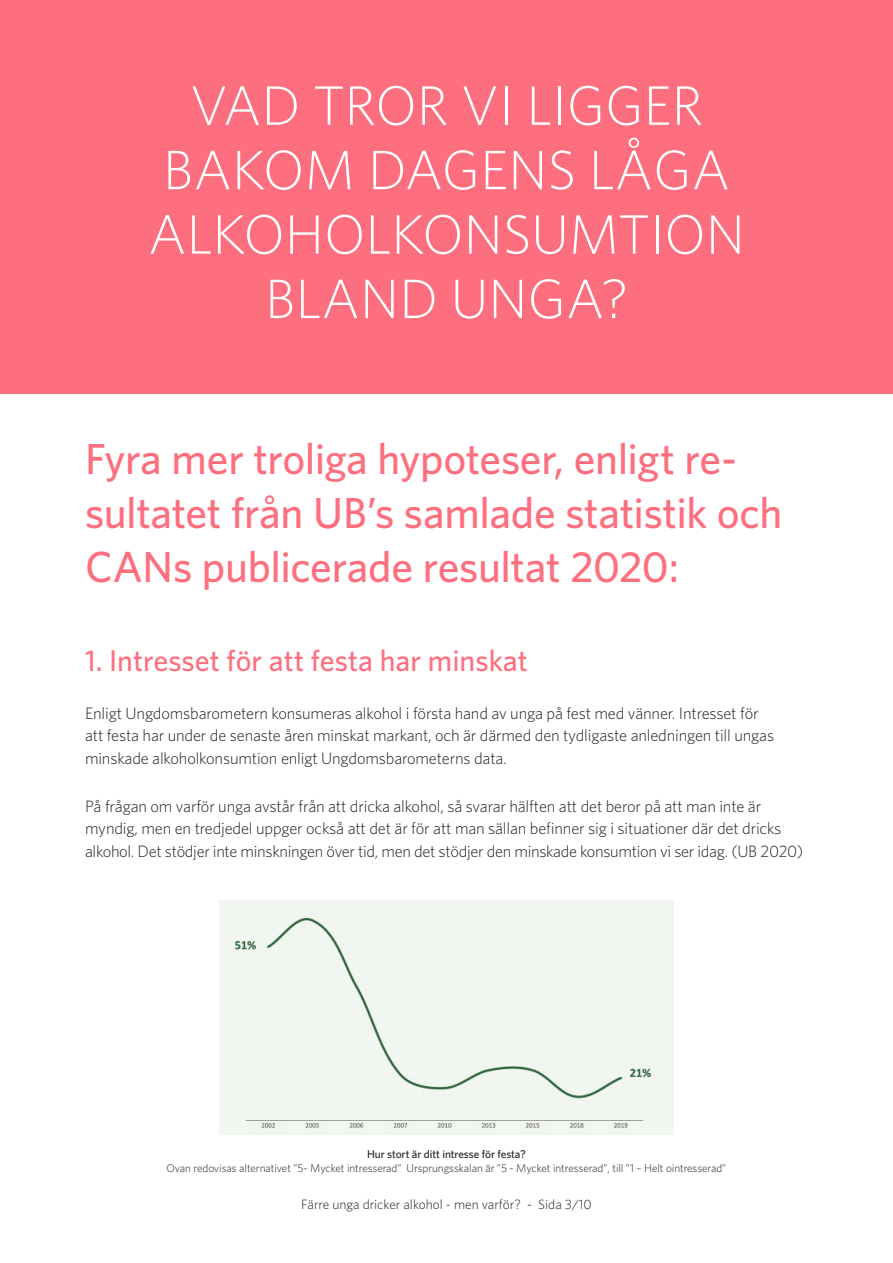
<style>
.page{position:relative;width:893px;height:1263px;background:#fff}
.page>*{position:absolute;margin:0;border:0;box-sizing:border-box;transform-origin:0 0}
.Rubrik{font:300 55.5px/64.5px "Whitney";color:#fff;text-align:center}
.RUBRIK_1{font:500 43.5px/54px "Whitney";letter-spacing:-.01em;color:#fd6f7e}
.RUBRIK_1-2{font:500 30px "Whitney";color:#fd6f7e}
.Bröd{font:300 16.5px/22.5px "Whitney";letter-spacing:-.01em;color:#212020}
.t1{font:300 13.5px "Whitney";color:#231f20}
.Bröd-2{font:300 11.25px/13.5px "Whitney";letter-spacing:-.005em;color:#212020;text-align:center}
.s1{font-weight:500}
</style>
<div class="page">
<div style="left:0;top:0;width:893px;height:393px;background:#fd6f7e"></div>
<div style="left:219px;top:900px;width:455px;height:234px;background:#f1f7f0"></div>
<p class="Rubrik" style="left:148px;top:72px;width:598px">VAD TROR VI LIGGER<br>BAKOM DAGENS LÅGA<br>ALKOHOLKONSUMTION<br>BLAND UNGA?</p>
<p class="RUBRIK_1" style="left:85px;top:430px;width:699px">Fyra mer troliga hypoteser, enligt re&shy;sultatet från UB’s samlade statistik och<br>CANs publicerade resultat 2020:</p>
<p class="RUBRIK_1-2" style="left:85px;top:642px;width:444px">1. Intresset för att festa har minskat</p>
<p class="Bröd" style="left:85px;top:701px;width:691px">Enligt Ungdomsbarometern konsumeras alkohol i första hand av unga på fest med vänner. Intresset för att festa har under de senaste åren minskat markant, och är därmed den tydligaste anledningen till ungas minskade alkoholkonsumtion enligt Ungdomsbarometerns data.</p>
<p class="Bröd" style="left:85px;top:794px;width:720px">På frågan om varför unga avstår från att dricka alkohol, så svarar hälften att det beror på att man inte är myndig, men en tredjedel uppger också att det är för att man sällan befinner sig i situationer där det dricks alkohol. Det stödjer inte minskningen över tid, men det stödjer den minskade konsumtion vi ser idag. (UB 2020)</p>
<p class="Bröd-2" style="left:167px;top:1147px;width:561px"><span class="s1">Hur stort är ditt intresse för festa?<br></span>Ovan redovisas alternativet ”5- Mycket intresserad” Ursprungsskalan är ”5 - Mycket intresserad”, till ”1 – Helt ointresserad”</p>
<p class="t1" style="left:301px;top:1196px;width:292px">Färre unga dricker alkohol - men varför? - Sida 3/10</p>
</div>
